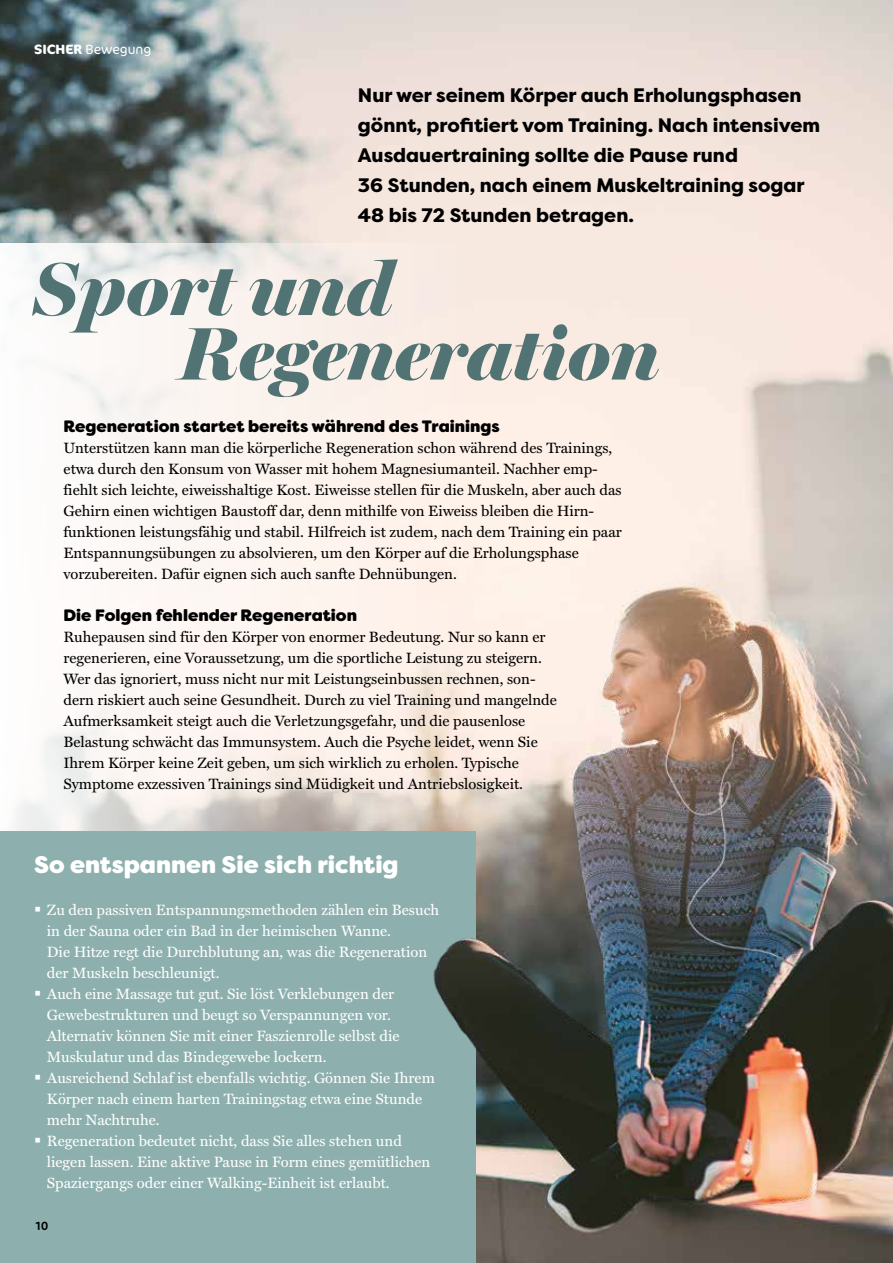
<style>
.page{position:relative;width:893px;height:1263px;background:#fff}
.page>*{position:absolute;margin:0;border:0;box-sizing:border-box;transform-origin:0 0}
.t1{font:italic 900 75px/64.5px "Miller Banner";color:#527374}
.t2{font:800 24px "Filson Soft";color:#fff}
.t3{font:800 19.5px/30px "Filson Pro";color:#000}
.t4{font:800 16.5px "Filson Soft";color:#000}
.t5{font:15px/21px "Miller Text Roman";color:#000}
.t6{font:15px/21px "Miller Text Roman";color:#fff}
.t7{font:300 13.5px "Cocon Pro";color:#fff}
.t8{font:12px "Cocon Pro";color:#000}
.s1{font-weight:700}
</style>
<div class="page">
<img style="left:0;top:0;width:893px;height:567px">
<svg style="left:0;top:243px;width:476px;height:588px;fill:#fcf4ef"></svg>
<div style="left:0;top:831px;width:476px;height:432px;background:#8db0ae"></div>
<img style="left:417px;top:567px;width:476px;height:696px">
<div style="left:93px;top:1209px;width:383px;height:54px;background:#8db0ae"></div>
<p class="t7" style="left:34px;top:41px;width:119px"><span class="s1">SICHER</span> Bewegung</p>
<h3 class="t3" style="left:358px;top:81px;width:464px">Nur wer seinem Körper auch Erholungsphasen gönnt, profitiert vom Training. Nach intensivem Ausdauertraining sollte die Pause rund<br>36 Stunden, nach einem Muskeltraining sogar 48 bis 72 Stunden betragen.</h3>
<h1 class="t1" style="left:181px;top:256px;width:480px;text-indent:-147px">Sport und<br>Regeneration</h1>
<p class="t4" style="left:63px;top:416px;width:438px">Regeneration startet bereits während des Trainings</p>
<p class="t5" style="left:63px;top:437px;width:560px">Unterstützen kann man die körperliche Regeneration schon während des Trainings, etwa durch den Konsum von Wasser mit hohem Magnesiumanteil. Nachher emp&shy;fiehlt sich leichte, eiweisshaltige Kost. Eiweisse stellen für die Muskeln, aber auch das Gehirn einen wichtigen Baustoff dar, denn mithilfe von Eiweiss bleiben die Hirn&shy;funktionen leistungsfähig und stabil. Hilfreich ist zudem, nach dem Training ein paar Entspannungsübungen zu absolvieren, um den Körper auf die Erholungsphase vorzubereiten. Dafür eignen sich auch sanfte Dehnübungen.</p>
<p class="t4" style="left:63px;top:605px;width:295px">Die Folgen fehlender Regeneration</p>
<p class="t5" style="left:63px;top:626px;width:495px">Ruhepausen sind für den Körper von enormer Bedeutung. Nur so kann er regenerieren, eine Voraussetzung, um die sportliche Leistung zu steigern.<br>Wer das ignoriert, muss nicht nur mit Leistungseinbussen rechnen, son&shy;dern riskiert auch seine Gesundheit. Durch zu viel Training und mangelnde Aufmerksamkeit steigt auch die Verletzungsgefahr, und die pausenlose Belastung schwächt das Immunsystem. Auch die Psyche leidet, wenn Sie Ihrem Körper keine Zeit geben, um sich wirklich zu erholen. Typische Symptome exzessiven Trainings sind Müdigkeit und Antriebslosigkeit.</p>
<h2 class="t2" style="left:34px;top:849px;width:366px">So entspannen Sie sich richtig</h2>
<p class="t6" style="left:47px;top:899px;width:394px;text-indent:-13px">▪ Zu den passiven Entspannungsmethoden zählen ein Besuch in der Sauna oder ein Bad in der heimischen Wanne.<br>Die Hitze regt die Durchblutung an, was die Regeneration der Muskeln beschleunigt.</p>
<p class="t6" style="left:47px;top:983px;width:354px;text-indent:-13px">▪ Auch eine Massage tut gut. Sie löst Verklebungen der Gewebestrukturen und beugt so Verspannungen vor.<br>Alternativ können Sie mit einer Faszienrolle selbst die Muskulatur und das Bindegewebe lockern.</p>
<p class="t6" style="left:47px;top:1067px;width:389px;text-indent:-13px">▪ Ausreichend Schlaf ist ebenfalls wichtig. Gönnen Sie Ihrem<br>Körper nach einem harten Trainingstag etwa eine Stunde mehr Nachtruhe.</p>
<p class="t6" style="left:47px;top:1130px;width:385px;text-indent:-13px">▪ Regeneration bedeutet nicht, dass Sie alles stehen und liegen lassen. Eine aktive Pause in Form eines gemütlichen<br>Spaziergangs oder einer Walking-Einheit ist erlaubt.</p>
<p class="t8" style="left:34px;top:1218px;width:16px">10</p>
</div>
